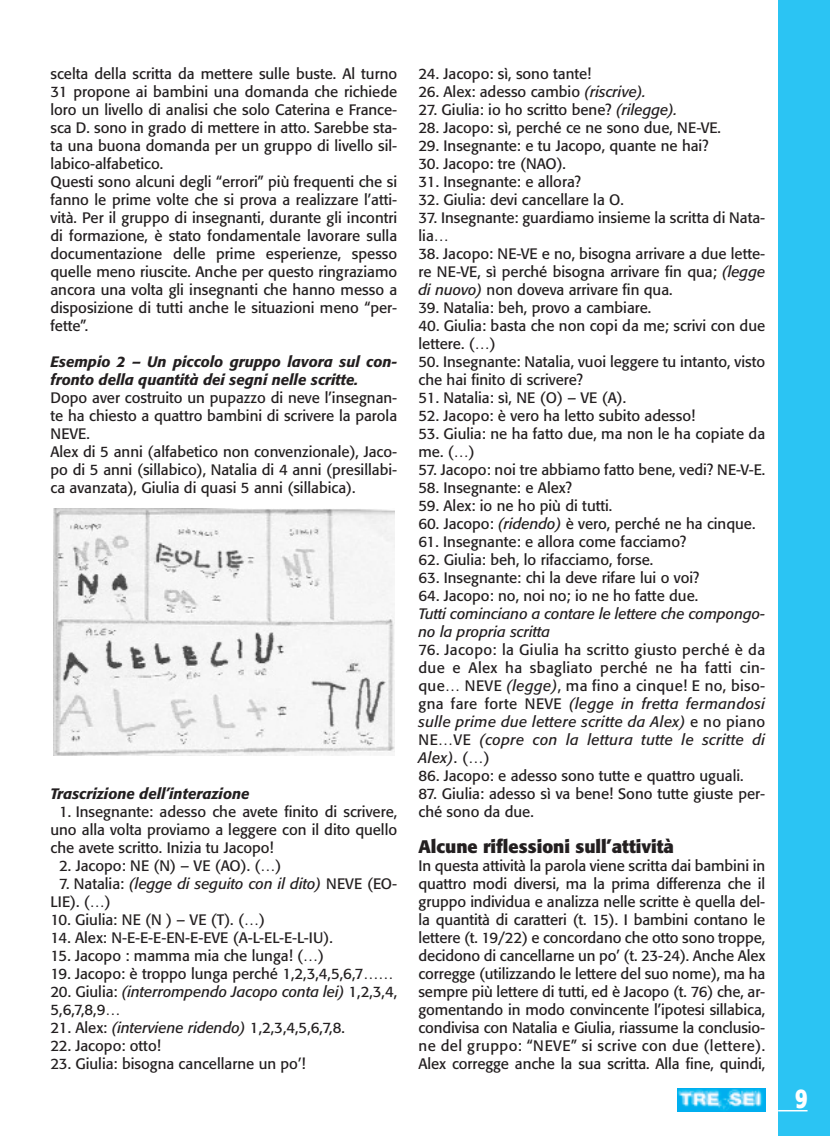
<style>
.page{position:relative;width:830px;height:1136px;background:#fff}
.page>*{position:absolute;margin:0;border:0;box-sizing:border-box;transform-origin:0 0}
.t1{font:700 26.85px "Formata";color:#fff;scale:.8 1}
.t2{font:700 18px "Formata";color:#231f20}
.t3{font:15px/18px "Formata";color:#231f20}
.t4{font:italic 15px/18px "Formata";color:#231f20}
.t5{font:italic 500 15px/18px "Formata";color:#231f20}
.s1{font-style:italic}
.s2{font-style:normal}
</style>
<div class="page">
<div style="left:778px;top:0;width:51px;height:1136px;background:#2bc4f3"></div>
<hr style="left:778px;top:1109px;width:29px;height:2px;background:#fff">
<img style="left:677px;top:1088px;width:88px;height:23px">
<div style="left:50px;top:508px;width:347px;height:247px;background:linear-gradient(to bottom,#fafafa,#fafafa)"></div>
<img style="left:54px;top:508px;width:340px;height:247px">
<p class="t3" style="left:50px;top:66px;width:348px">scelta della scritta da mettere sulle buste. Al turno 31 propone ai bambini una domanda che richiede loro un livello di analisi che solo Caterina e France&shy;sca D. sono in grado di mettere in atto. Sarebbe sta&shy;ta una buona domanda per un gruppo di livello sil&shy;labico-alfabetico.<br>Questi sono alcuni degli “errori” più frequenti che si fanno le prime volte che si prova a realizzare l’atti&shy;vità. Per il gruppo di insegnanti, durante gli incontri di formazione, è stato fondamentale lavorare sulla documentazione delle prime esperienze, spesso quelle meno riuscite. Anche per questo ringraziamo ancora una volta gli insegnanti che hanno messo a disposizione di tutti anche le situazioni meno “per&shy;fette”.</p>
<p class="t5" style="left:50px;top:354px;width:348px">Esempio 2 – Un piccolo gruppo lavora sul con&shy;fronto della quantità dei segni nelle scritte.</p>
<p class="t3" style="left:50px;top:390px;width:348px">Dopo aver costruito un pupazzo di neve l’insegnan&shy;te ha chiesto a quattro bambini di scrivere la parola NEVE.<br>Alex di 5 anni (alfabetico non convenzionale), Jaco&shy;po di 5 anni (sillabico), Natalia di 4 anni (presillabi&shy;ca avanzata), Giulia di quasi 5 anni (sillabica).</p>
<p class="t5" style="left:50px;top:786px;width:200px">Trascrizione dell’interazione</p>
<p class="t3" style="left:50px;top:804px;width:348px;text-align:justify;text-indent:9px">1. Insegnante: adesso che avete finito di scrivere, uno alla volta proviamo a leggere con il dito quello che avete scritto. Inizia tu Jacopo!</p>
<p class="t3" style="left:59px;top:858px;width:224px">2. Jacopo: NE (N) – VE (AO). (…)</p>
<p class="t3" style="left:50px;top:876px;width:348px;text-indent:9px">7. Natalia: <span class="s1">(legge di seguito con il dito)</span> NEVE (EO-<br>LIE). (…)</p>
<p class="t3" style="left:50px;top:912px;width:216px">10. Giulia: NE (N ) – VE (T). (…)</p>
<p class="t3" style="left:50px;top:930px;width:284px">14. Alex: N-E-E-E-EN-E-EVE (A-L-EL-E-L-IU).</p>
<p class="t3" style="left:50px;top:948px;width:275px">15. Jacopo : mamma mia che lunga! (…)</p>
<p class="t3" style="left:50px;top:966px;width:344px">19. Jacopo: è troppo lunga perché 1,2,3,4,5,6,7……</p>
<p class="t4" style="left:50px;top:984px;width:348px"><span class="s2">20. Giulia:</span> (interrompendo Jacopo conta lei) <span class="s2">1,2,3,4,<br>5,6,7,8,9…</span></p>
<p class="t3" style="left:50px;top:1020px;width:296px">21. Alex: <span class="s1">(interviene ridendo)</span> 1,2,3,4,5,6,7,8.</p>
<p class="t3" style="left:50px;top:1038px;width:112px">22. Jacopo: otto!</p>
<p class="t3" style="left:50px;top:1056px;width:256px">23. Giulia: bisogna cancellarne un po’!</p>
<p class="t3" style="left:418px;top:66px;width:174px">24. Jacopo: sì, sono tante!</p>
<p class="t3" style="left:418px;top:84px;width:229px">26. Alex: adesso cambio <span class="s1">(riscrive).</span></p>
<p class="t3" style="left:418px;top:102px;width:260px">27. Giulia: io ho scritto bene? <span class="s1">(rilegge).</span></p>
<p class="t3" style="left:418px;top:120px;width:304px">28. Jacopo: sì, perché ce ne sono due, NE-VE.</p>
<p class="t3" style="left:418px;top:138px;width:291px">29. Insegnante: e tu Jacopo, quante ne hai?</p>
<p class="t3" style="left:418px;top:156px;width:149px">30. Jacopo: tre (NAO).</p>
<p class="t3" style="left:418px;top:174px;width:164px">31. Insegnante: e allora?</p>
<p class="t3" style="left:418px;top:192px;width:207px">32. Giulia: devi cancellare la O.</p>
<p class="t3" style="left:418px;top:210px;width:348px">37. Insegnante: guardiamo insieme la scritta di Nata&shy;lia…</p>
<p class="t3" style="left:418px;top:246px;width:348px;text-align:justify">38. Jacopo: NE-VE e no, bisogna arrivare a due lette&shy;re NE-VE, sì perché bisogna arrivare fin qua; <span class="s1">(legge di nuovo)</span> non doveva arrivare fin qua.</p>
<p class="t3" style="left:418px;top:300px;width:234px">39. Natalia: beh, provo a cambiare.</p>
<p class="t3" style="left:418px;top:318px;width:348px">40. Giulia: basta che non copi da me; scrivi con due lettere. (…)</p>
<p class="t3" style="left:418px;top:354px;width:348px">50. Insegnante: Natalia, vuoi leggere tu intanto, visto che hai finito di scrivere?</p>
<p class="t3" style="left:418px;top:390px;width:209px">51. Natalia: sì, NE (O) – VE (A).</p>
<p class="t3" style="left:418px;top:408px;width:278px">52. Jacopo: è vero ha letto subito adesso!</p>
<p class="t3" style="left:418px;top:426px;width:348px">53. Giulia: ne ha fatto due, ma non le ha copiate da me. (…)</p>
<p class="t3" style="left:418px;top:462px;width:348px">57. Jacopo: noi tre abbiamo fatto bene, vedi? NE-V-E.</p>
<p class="t3" style="left:418px;top:480px;width:155px">58. Insegnante: e Alex?</p>
<p class="t3" style="left:418px;top:498px;width:195px">59. Alex: io ne ho più di tutti.</p>
<p class="t3" style="left:418px;top:516px;width:338px">60. Jacopo: <span class="s1">(ridendo)</span> è vero, perché ne ha cinque.</p>
<p class="t3" style="left:418px;top:534px;width:269px">61. Insegnante: e allora come facciamo?</p>
<p class="t3" style="left:418px;top:552px;width:236px">62. Giulia: beh, lo rifacciamo, forse.</p>
<p class="t3" style="left:418px;top:570px;width:282px">63. Insegnante: chi la deve rifare lui o voi?</p>
<p class="t3" style="left:418px;top:588px;width:281px">64. Jacopo: no, noi no; io ne ho fatte due.</p>
<p class="t4" style="left:418px;top:606px;width:348px">Tutti cominciano a contare le lettere che compongo&shy;no la propria scritta</p>
<p class="t3" style="left:418px;top:642px;width:348px;text-align:justify">76. Jacopo: la Giulia ha scritto giusto perché è da due e Alex ha sbagliato perché ne ha fatti cin&shy;que… NEVE <span class="s1">(legge)</span>, ma fino a cinque! E no, biso&shy;gna fare forte NEVE <span class="s1">(legge in fretta fermandosi sulle prime due lettere scritte da Alex)</span> e no piano NE…VE <span class="s1">(copre con la lettura tutte le scritte di Alex)</span>. (…)</p>
<p class="t3" style="left:418px;top:768px;width:326px">86. Jacopo: e adesso sono tutte e quattro uguali.</p>
<p class="t3" style="left:418px;top:786px;width:348px">87. Giulia: adesso sì va bene! Sono tutte giuste per&shy;ché sono da due.</p>
<p class="t2" style="left:418px;top:839px;width:257px">Alcune riflessioni sull’attività</p>
<p class="t3" style="left:418px;top:858px;width:348px;text-align:justify">In questa attività la parola viene scritta dai bambini in quattro modi diversi, ma la prima differenza che il gruppo individua e analizza nelle scritte è quella del&shy;la quantità di caratteri (t. 15). I bambini contano le lettere (t. 19/22) e concordano che otto sono troppe, decidono di cancellarne un po’ (t. 23-24). Anche Alex corregge (utilizzando le lettere del suo nome), ma ha sempre più lettere di tutti, ed è Jacopo (t. 76) che, ar&shy;gomentando in modo convincente l’ipotesi sillabica, condivisa con Natalia e Giulia, riassume la conclusio&shy;ne del gruppo: “NEVE” si scrive con due (lettere).<br>Alex corregge anche la sua scritta. Alla fine, quindi,</p>
<h1 class="t1" style="left:795px;top:1086px;width:17px">9</h1>
</div>
